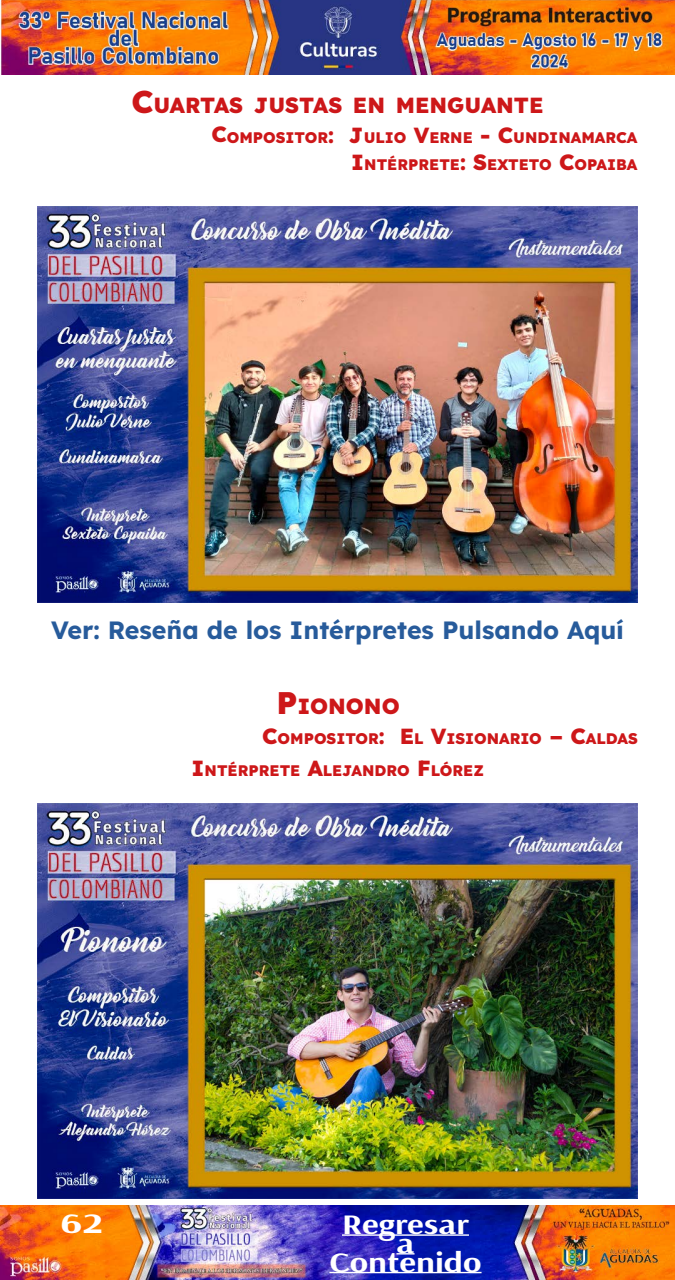
<style>
.page{position:relative;width:675px;height:1280px;background:#fff}
.page>*{position:absolute;margin:0;border:0;box-sizing:border-box;transform-origin:0 0}
.t1{font:700 28.12px "Arsenal";color:#fff;scale:1.25 1}
.t2{font:700 28.12px "Arsenal";color:#fff;scale:1.5 1}
.t3{font:25px "Lexend Deca";color:#275b9b}
.t4{font:21.88px "Lexend Deca";color:#cd1719}
.t5{font:15.31px/27.5px "Lexend Deca";color:#cd1719;text-align:right}
.s1{font-size:31.25px}
.s2{font-size:21.88px}
</style>
<div class="page">
<img style="left:0;top:0;width:675px;height:75px">
<img style="left:0;top:1205px;width:675px;height:75px">
<hr style="left:342px;top:1234px;width:127px;height:2px;background:#fff">
<svg style="left:396px;top:1253px;width:19px;height:2px"></svg>
<hr style="left:329px;top:1272px;width:153px;height:1px;background:#fff">
<img style="left:38px;top:207px;width:599px;height:395px">
<img style="left:38px;top:803px;width:599px;height:396px">
<h3 class="t4" style="left:132px;top:89px;width:413px"><span class="s1">C</span>UARTAS JUSTAS EN MENGUANTE</h3>
<p class="t5" style="left:211px;top:122px;width:428px"><span class="s2">C</span>OMPOSITOR<span class="s2">: J</span>ULIO <span class="s2">V</span>ERNE <span class="s2">- C</span>UNDINAMARCA<br><span class="s2">I</span> NTÉRPRETE<span class="s2">: S</span>EXTETO <span class="s2">C</span>OPAIBA</p>
<h2 class="t3" style="left:51px;top:612px;width:574px">Ver: Reseña de los Intérpretes Pulsando Aquí</h2>
<h3 class="t4" style="left:276px;top:691px;width:123px"><span class="s1">P</span>IONONO</h3>
<p class="t5" style="left:192px;top:722px;width:448px;line-height:31.2px;text-align:left;text-indent:71px"><span class="s2">C</span>OMPOSITOR<span class="s2">: E</span> L <span class="s2">V</span>ISIONARIO <span class="s2">– C</span>ALDAS<br><span class="s2">I</span> NTÉRPRETE <span class="s2">A</span>LEJANDRO <span class="s2">F</span> LÓREZ</p>
<h1 class="t2" style="left:60px;top:1204px;width:30px">62</h1>
<h1 class="t1" style="left:342px;top:1205px;width:103px">Regresar</h1>
<h1 class="t1" style="left:396px;top:1224px;width:16px">a</h1>
<h1 class="t1" style="left:329px;top:1243px;width:123px">Contenido</h1>
</div>
